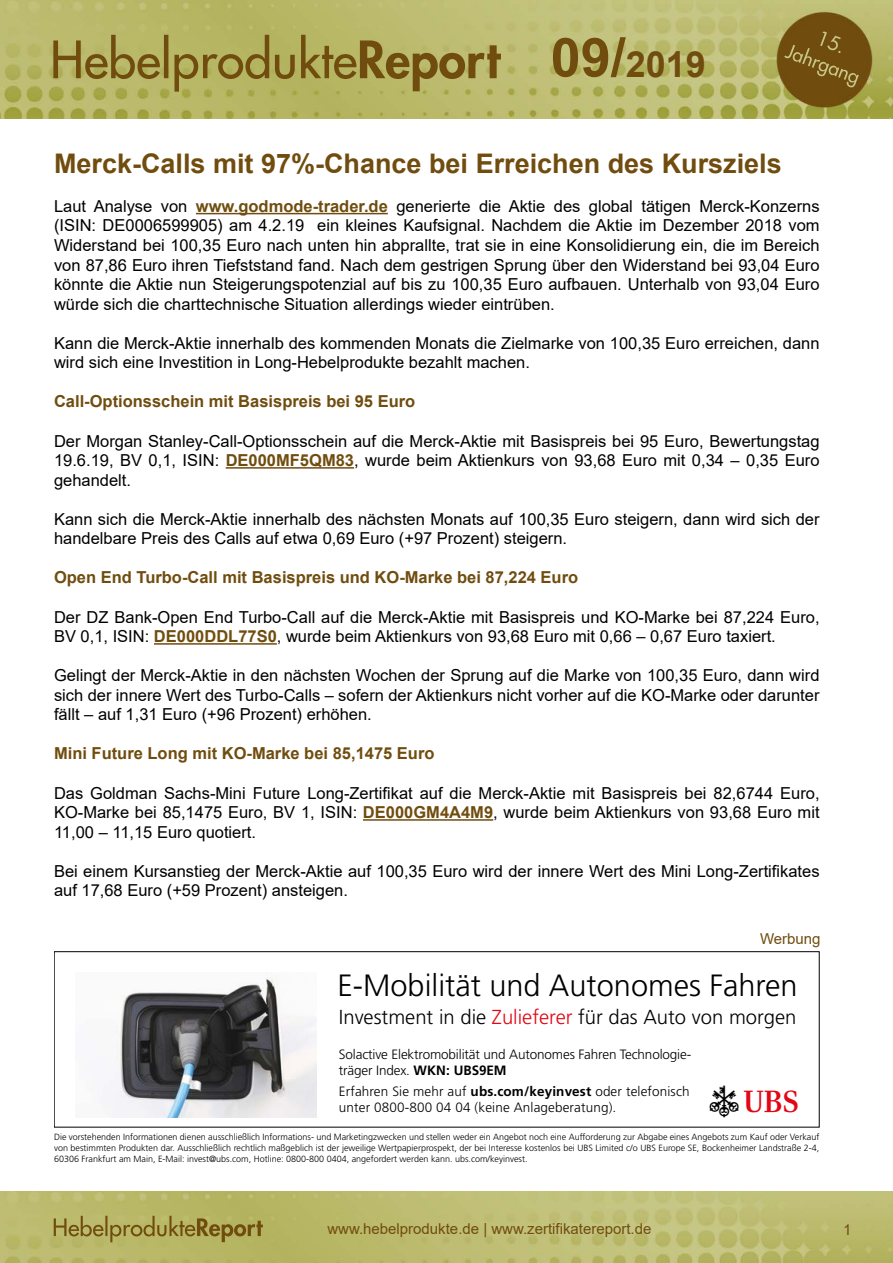
<style>
.page{position:relative;width:893px;height:1263px;background:#fff}
.page>*{position:absolute;margin:0;border:0;box-sizing:border-box;transform-origin:0 0}
.t1{font:700 36px "Arial";color:#704d0f}
.t2{font:31.8px "UB Ssemiextra";color:#000}
.t3{font:300 30.75px "Frutiger LT Std";color:#000}
.t4{font:700 27px "Arial";color:#704d0f}
.t5{font:300 20.25px "Frutiger LT Std";color:#000}
.t6{font:16.5px/19.5px "Arial";color:#000;text-align:justify}
.t7{font:700 16.5px "Arial";color:#704d0f}
.t8{font:15px "Arial";color:#704d0f}
.t9{font:300 13.5px/16.2px "Frutiger LT Std";letter-spacing:.01em;color:#000}
.t10{font:300 13.5px/16.2px "Frutiger LT Std";letter-spacing:-.01em;color:#000}
.t11{font:300 9px/10.8px "Frutiger LT Std";color:#000;text-align:justify}
.s1{font-size:54px}
.s2{font-weight:700;color:#704d0f}
.s3{color:#e30613}
.s4{font-weight:700}
.s5{font-size:21.9px;color:#e30613}
</style>
<div class="page">
<img style="left:0;top:1192px;width:893px;height:71px">
<img style="left:0;top:0;width:893px;height:119px">
<hr style="left:196px;top:213px;width:192px;height:1px;background:#704d0f">
<hr style="left:226px;top:467px;width:128px;height:2px;background:#704d0f">
<hr style="left:154px;top:643px;width:123px;height:2px;background:#704d0f">
<hr style="left:363px;top:819px;width:130px;height:2px;background:#704d0f">
<div style="left:54px;top:951px;width:765px;height:176px;border:1px solid #000"></div>
<img style="left:101px;top:977px;width:215px;height:140px">
<h1 class="t1" style="left:551px;top:39px;width:157px"><span class="s1">09/</span>2019</h1>
<h3 class="t4" style="left:54px;top:144px;width:729px">Merck-Calls mit 97%-Chance bei Erreichen des Kursziels</h3>
<p class="t6" style="left:54px;top:196px;width:767px">Laut Analyse von <span class="s2">www.godmode-trader.de</span> generierte die Aktie des global tätigen Merck-Konzerns (ISIN: DE0006599905) am 4.2.19 ein kleines Kaufsignal. Nachdem die Aktie im Dezember 2018 vom Widerstand bei 100,35 Euro nach unten hin abprallte, trat sie in eine Konsolidierung ein, die im Bereich von 87,86 Euro ihren Tiefststand fand. Nach dem gestrigen Sprung über den Widerstand bei 93,04 Euro könnte die Aktie nun Steigerungspotenzial auf bis zu 100,35 Euro aufbauen. Unterhalb von 93,04 Euro würde sich die charttechnische Situation allerdings wieder eintrüben.</p>
<p class="t6" style="left:54px;top:333px;width:767px">Kann die Merck-Aktie innerhalb des kommenden Monats die Zielmarke von 100,35 Euro erreichen, dann wird sich eine Investition in Long-Hebelprodukte bezahlt machen.</p>
<p class="t7" style="left:54px;top:390px;width:363px">Call-Optionsschein mit Basispreis bei 95 Euro</p>
<p class="t6" style="left:54px;top:431px;width:767px">Der Morgan Stanley-Call-Optionsschein auf die Merck-Aktie mit Basispreis bei 95 Euro, Bewertungstag 19.6.19, BV 0,1, ISIN: <span class="s2">DE000MF5QM83</span>, wurde beim Aktienkurs von 93,68 Euro mit 0,34 – 0,35 Euro gehandelt.</p>
<p class="t6" style="left:54px;top:509px;width:767px">Kann sich die Merck-Aktie innerhalb des nächsten Monats auf 100,35 Euro steigern, dann wird sich der handelbare Preis des Calls auf etwa 0,69 Euro (+97 Prozent) steigern.</p>
<p class="t7" style="left:54px;top:566px;width:526px">Open End Turbo-Call mit Basispreis und KO-Marke bei 87,224 Euro</p>
<p class="t6" style="left:54px;top:607px;width:767px">Der DZ Bank-Open End Turbo-Call auf die Merck-Aktie mit Basispreis und KO-Marke bei 87,224 Euro,<br>BV 0,1, ISIN: <span class="s2">DE000DDL77S0</span>, wurde beim Aktienkurs von 93,68 Euro mit 0,66 – 0,67 Euro taxiert.</p>
<p class="t6" style="left:54px;top:665px;width:767px">Gelingt der Merck-Aktie in den nächsten Wochen der Sprung auf die Marke von 100,35 Euro, dann wird sich der innere Wert des Turbo-Calls – sofern der Aktienkurs nicht vorher auf die KO-Marke oder darunter fällt – auf 1,31 Euro (+96 Prozent) erhöhen.</p>
<p class="t7" style="left:54px;top:742px;width:382px">Mini Future Long mit KO-Marke bei 85,1475 Euro</p>
<p class="t6" style="left:54px;top:783px;width:767px">Das Goldman Sachs-Mini Future Long-Zertifikat auf die Merck-Aktie mit Basispreis bei 82,6744 Euro, KO-Marke bei 85,1475 Euro, BV 1, ISIN: <span class="s2">DE000GM4A4M9</span>, wurde beim Aktienkurs von 93,68 Euro mit 11,00 – 11,15 Euro quotiert.</p>
<p class="t6" style="left:54px;top:861px;width:767px">Bei einem Kursanstieg der Merck-Aktie auf 100,35 Euro wird der innere Wert des Mini Long-Zertifikates auf 17,68 Euro (+59 Prozent) ansteigen.</p>
<p class="t8" style="left:760px;top:929px;width:62px">Werbung</p>
<h3 class="t3" style="left:338px;top:968px;width:462px">E-Mobilität und Autonomes Fahren</h3>
<p class="t5" style="left:339px;top:1006px;width:459px">Investment in die <span class="s3">Zulieferer</span> für das Auto von morgen</p>
<p class="t10" style="left:339px;top:1046px;width:354px">Solactive Elektromobilität und Autonomes Fahren Technologie&shy;träger Index. <span class="s4">WKN: UBS9EM</span></p>
<p class="t9" style="left:339px;top:1083px;width:352px">Erfahren Sie mehr auf <span class="s4">ubs.com/keyinvest</span> oder telefonisch unter 0800-800 04 04 (keine Anlageberatung).</p>
<h2 class="t2" style="left:710px;top:1085px;width:89px">a<span class="s5">b</span></h2>
<p class="t11" style="left:54px;top:1132px;width:767px">Die vorstehenden Informationen dienen ausschließlich Informations- und Marketingzwecken und stellen weder ein Angebot noch eine Aufforderung zur Abgabe eines Angebots zum Kauf oder Verkauf von bestimmten Produkten dar. Ausschließlich rechtlich maßgeblich ist der jeweilige Wertpapierprospekt, der bei Interesse kostenlos bei UBS Limited c/o UBS Europe SE, Bockenheimer Landstraße 2-4, 60306 Frankfurt am Main, E-Mail: invest@ubs.com, Hotline: 0800-800 0404, angefordert werden kann. ubs.com/keyinvest.</p>
<p class="t8" style="left:327px;top:1218px;width:326px">www.hebelprodukte.de | www.zertifikatereport.de</p>
<p class="t8" style="left:843px;top:1219px;width:10px">1</p>
</div>
